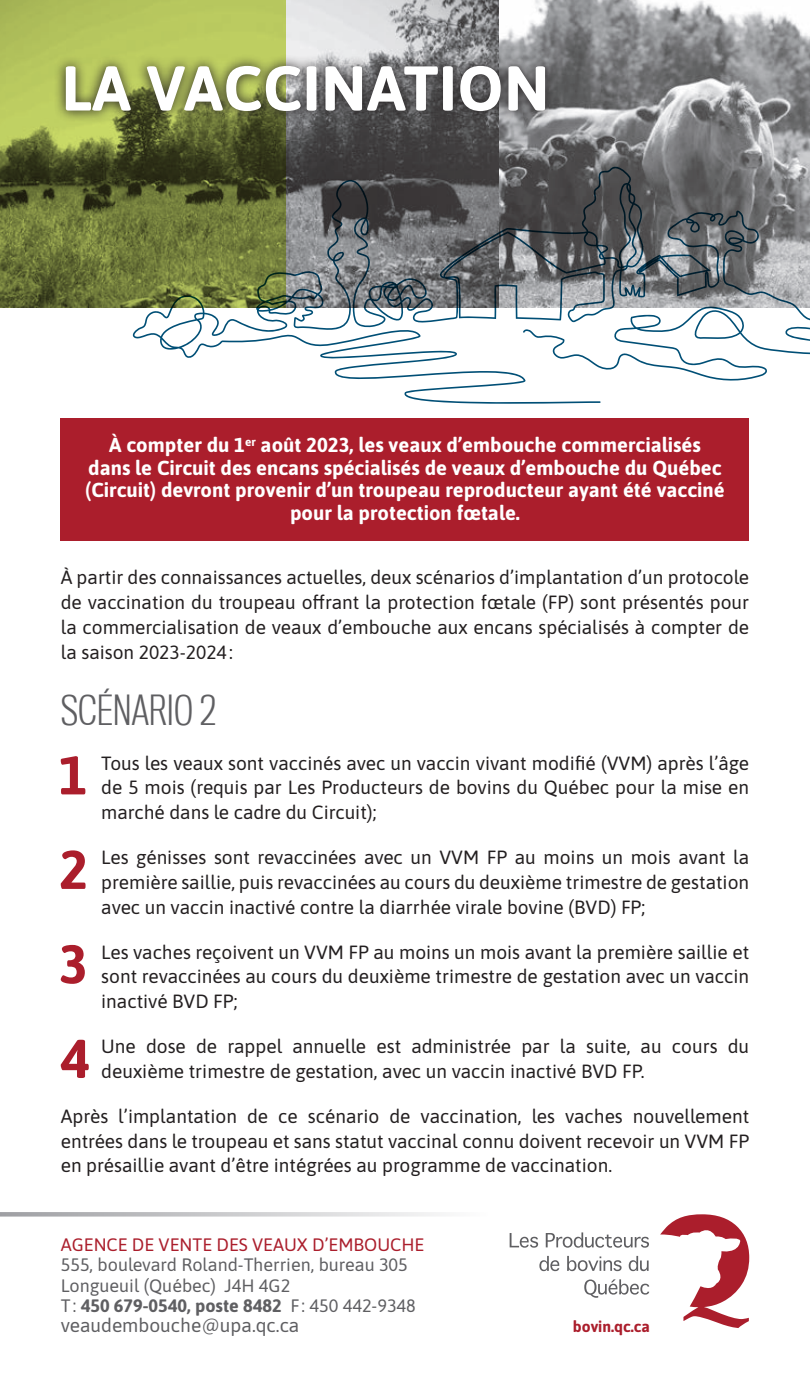
<style>
.page{position:relative;width:810px;height:1377px;background:#fff}
.page>*{position:absolute;margin:0;border:0;box-sizing:border-box;transform-origin:0 0}
.t1{font:700 63px "Asap";letter-spacing:.01em;color:#fff}
.Txt_courant{font:700 54.45px "Asap";color:#ab1e2c}
.Sous-titre{font:300 38.25px "Titling Gothic FB Cond";color:#5f5f62}
.Txt_courant-2{font:700 20.25px/22.5px "Asap";color:#fff;text-align:center}
.Txt_courant-3{font:19.12px/24.8px "Asap";color:#231f20;text-align:justify}
.Txt_courant-4{font:19.12px "Asap";color:#5f5f62}
.Texte_courant{font:18px/20.2px "Asap";color:#5f5f62}
.titre_rouge{font:18px "Asap";color:#ab1e2c}
.t2{font:700 15.75px "Asap";color:#ab1e2c}
.s1{font-weight:700}
</style>
<div class="page">
<svg style="left:286px;top:0;width:524px;height:164px;background:#929294"></svg>
<svg style="left:0;top:0;width:286px;height:307px;background:#828d43"></svg>
<svg style="left:660px;top:1214px;width:89px;height:114px"></svg>
<svg style="left:510px;top:1233px;width:28px;height:15px"></svg>
<svg style="left:546px;top:1232px;width:103px;height:16px"></svg>
<svg style="left:539px;top:1256px;width:20px;height:15px"></svg>
<svg style="left:567px;top:1256px;width:55px;height:15px"></svg>
<svg style="left:629px;top:1256px;width:20px;height:15px"></svg>
<svg style="left:584px;top:1279px;width:65px;height:19px"></svg>
<svg style="left:0;top:1212px;width:440px;height:5px;background:#cecfd1"></svg>
<svg style="left:133px;top:164px;width:677px;height:240px"></svg>
<div style="left:61px;top:418px;width:688px;height:122px;background:#ab1e2c"></div>
<svg style="left:54px;top:54px;width:504px;height:69px;background:#727657"></svg>
<p class="t1" style="left:61px;top:44px;width:490px">LA VACCINATION</p>
<p class="Txt_courant-2" style="left:85px;top:433px;width:641px">À compter du 1<sup>er</sup> août 2023, les veaux d’embouche commercialisés<br>dans le Circuit des encans spécialisés de veaux d’embouche du Québec (Circuit) devront provenir d’un troupeau reproducteur ayant été vacciné pour la protection fœtale.</p>
<p class="Txt_courant-3" style="left:61px;top:564px;width:690px">À partir des connaissances actuelles, deux scénarios d’implantation d’un protocole de vaccination du troupeau offrant la protection fœtale (FP) sont présentés pour la commercialisation de veaux d’embouche aux encans spécialisés à compter de la saison 2023-2024:</p>
<p class="Sous-titre" style="left:61px;top:688px;width:157px">SCÉNARIO 2</p>
<p class="Txt_courant" style="left:59px;top:737px;width:31px">1</p>
<p class="Txt_courant-3" style="left:101px;top:750px;width:650px">Tous les veaux sont vaccinés avec un vaccin vivant modifié (VVM) après l’âge de 5 mois (requis par Les Producteurs de bovins du Québec pour la mise en marché dans le cadre du Circuit);</p>
<p class="Txt_courant" style="left:59px;top:831px;width:31px">2</p>
<p class="Txt_courant-3" style="left:101px;top:844px;width:650px">Les génisses sont revaccinées avec un VVM FP au moins un mois avant la première saillie, puis revaccinées au cours du deuxième trimestre de gestation avec un vaccin inactivé contre la diarrhée virale bovine (BVD) FP;</p>
<p class="Txt_courant" style="left:59px;top:926px;width:31px">3</p>
<p class="Txt_courant-3" style="left:101px;top:939px;width:650px">Les vaches reçoivent un VVM FP au moins un mois avant la première saillie et sont revaccinées au cours du deuxième trimestre de gestation avec un vaccin inactivé BVD FP;</p>
<p class="Txt_courant" style="left:60px;top:1020px;width:31px">4</p>
<p class="Txt_courant-3" style="left:101px;top:1033px;width:650px">Une dose de rappel annuelle est administrée par la suite, au cours du deuxième trimestre de gestation, avec un vaccin inactivé BVD FP.</p>
<p class="Txt_courant-3" style="left:61px;top:1103px;width:690px">Après l’implantation de ce scénario de vaccination, les vaches nouvellement entrées dans le troupeau et sans statut vaccinal connu doivent recevoir un VVM FP en présaillie avant d’être intégrées au programme de vaccination.</p>
<p class="titre_rouge" style="left:61px;top:1232px;width:365px">AGENCE DE VENTE DES VEAUX D’EMBOUCHE</p>
<p class="Texte_courant" style="left:61px;top:1254px;width:357px">555, boulevard Roland-Therrien, bureau 305<br>Longueuil (Québec) J4H 4G2<br>T: <span class="s1">450 679-0540, poste 8482</span> F: 450 442-9348</p>
<p class="Txt_courant-4" style="left:61px;top:1312px;width:240px">veaudembouche@upa.qc.ca</p>
<p class="t2" style="left:573px;top:1315px;width:79px">bovin.qc.ca</p>
</div>
